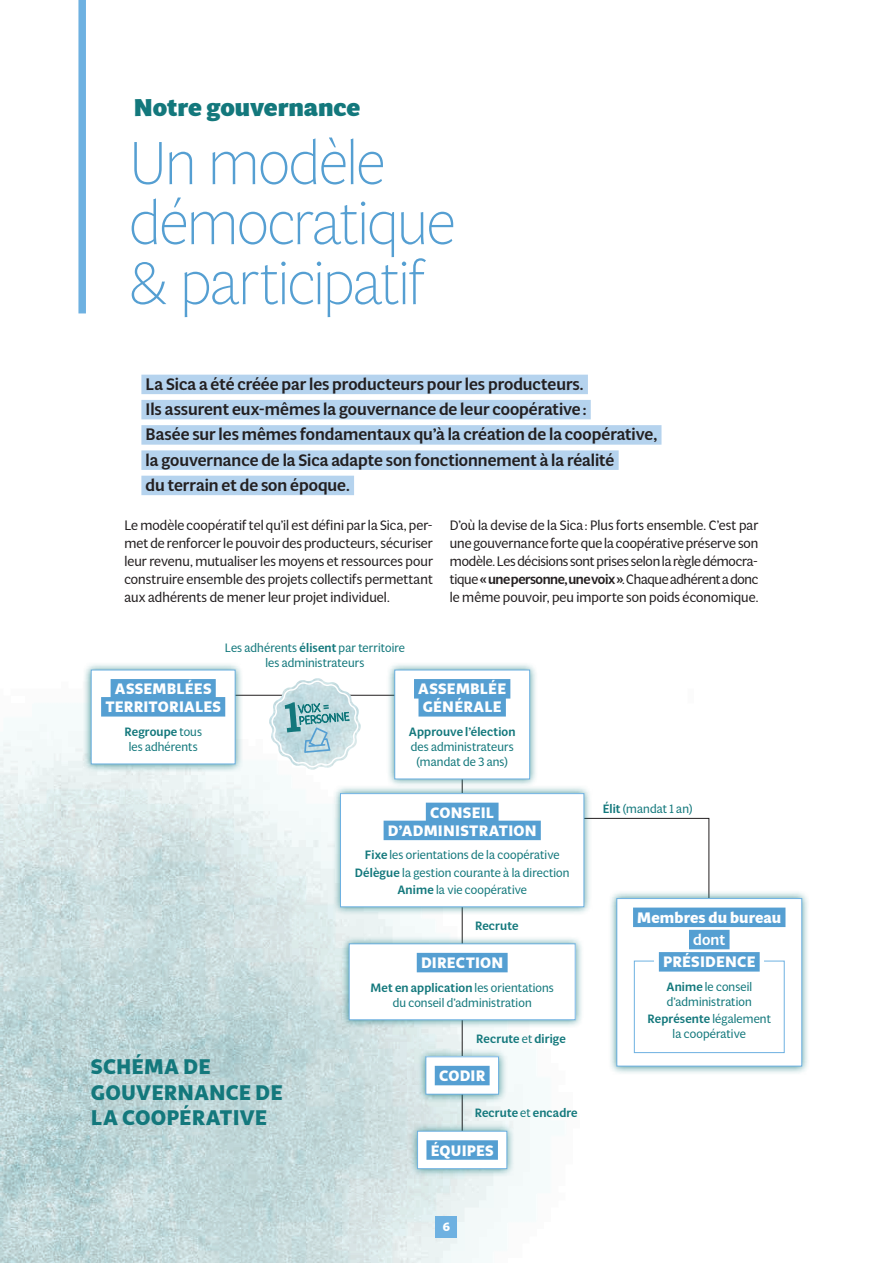
<style>
.page{position:relative;width:893px;height:1263px;background:#fff}
.page>*{position:absolute;margin:0;border:0;box-sizing:border-box;transform-origin:0 0}
.t1{font:300 60px/60px "Multi Display";letter-spacing:-.015em;color:#559fd2}
.t2{font:800 24px "Multi Display";color:#13787c}
.t3{font:700 21px/25.2px "Multi Display";letter-spacing:.005em;color:#13787c}
.t4{font:500 16.5px/25.2px "Multi Display";color:#231f20}
.t5{font:700 15px/18px "Multi Display";letter-spacing:.015em;color:#fff;text-align:center}
.t6{font:500 15px "Multi Display";color:#fff}
.t7{font:13.5px/18px "Multi Display";letter-spacing:.005em;color:#231f20;text-align:justify}
.t8{font:12px/15px "Multi Display";letter-spacing:.01em;color:#13787c;text-align:center}
.t9{font:500 12px "Multi Display";letter-spacing:.01em;color:#13787c}
.t10{font:700 12px "Multi Display";color:#fff}
.s1{font-weight:500}
.s2{font-weight:400}
</style>
<div class="page">
<img style="left:0;top:678px;width:693px;height:585px">
<div style="left:78px;top:0;width:8px;height:313px;background:#6eb1e1"></div>
<div style="left:141px;top:375px;width:447px;height:19px;background:#b5d3ee"></div>
<div style="left:141px;top:400px;width:450px;height:19px;background:#b5d3ee"></div>
<div style="left:141px;top:425px;width:520px;height:20px;background:#b5d3ee"></div>
<div style="left:141px;top:450px;width:478px;height:20px;background:#b5d3ee"></div>
<div style="left:141px;top:476px;width:213px;height:19px;background:#b5d3ee"></div>
<hr style="left:462px;top:764px;width:1px;height:380px;background:#231f20">
<div style="left:341px;top:935px;width:243px;height:93px;background:#13787c;opacity:.75"></div>
<div style="left:349px;top:944px;width:226px;height:76px;background:#fff"></div>
<div style="left:417px;top:953px;width:91px;height:19px;background:#559fd2"></div>
<div style="left:349px;top:943px;width:227px;height:77px;border:1px solid #6eb1e1"></div>
<div style="left:409px;top:1123px;width:106px;height:54px;background:#13787c;opacity:.75"></div>
<div style="left:418px;top:1131px;width:89px;height:38px;background:#fff"></div>
<div style="left:426px;top:1140px;width:72px;height:20px;background:#559fd2"></div>
<div style="left:417px;top:1131px;width:90px;height:38px;border:1px solid #6eb1e1"></div>
<div style="left:417px;top:1048px;width:90px;height:55px;background:#13787c;opacity:.75"></div>
<div style="left:426px;top:1057px;width:72px;height:37px;background:#fff"></div>
<div style="left:435px;top:1066px;width:55px;height:19px;background:#559fd2"></div>
<div style="left:425px;top:1056px;width:74px;height:38px;border:1px solid #6eb1e1"></div>
<svg style="left:490px;top:818px;width:220px;height:99px"></svg>
<div style="left:332px;top:785px;width:261px;height:130px;background:#13787c;opacity:.75"></div>
<div style="left:340px;top:794px;width:244px;height:113px;background:#fff"></div>
<div style="left:426px;top:803px;width:73px;height:19px;background:#559fd2"></div>
<div style="left:384px;top:821px;width:157px;height:19px;background:#559fd2"></div>
<div style="left:340px;top:793px;width:244px;height:114px;border:1px solid #6eb1e1"></div>
<hr style="left:212px;top:695px;width:204px;height:1px;background:#231f20">
<div style="left:386px;top:662px;width:152px;height:125px;background:#13787c;opacity:.75"></div>
<div style="left:395px;top:670px;width:135px;height:109px;background:#fff"></div>
<div style="left:414px;top:679px;width:96px;height:19px;background:#559fd2"></div>
<div style="left:418px;top:697px;width:88px;height:19px;background:#559fd2"></div>
<div style="left:394px;top:670px;width:136px;height:109px;border:1px solid #6eb1e1"></div>
<div style="left:608px;top:890px;width:202px;height:185px;background:#13787c;opacity:.75"></div>
<div style="left:617px;top:898px;width:185px;height:168px;background:#fff"></div>
<div style="left:633px;top:907px;width:152px;height:20px;background:#559fd2"></div>
<div style="left:689px;top:930px;width:41px;height:19px;background:#559fd2"></div>
<div style="left:659px;top:952px;width:101px;height:19px;background:#559fd2"></div>
<div style="left:616px;top:898px;width:186px;height:168px;border:1px solid #6eb1e1"></div>
<div style="left:83px;top:662px;width:161px;height:110px;background:#13787c;opacity:.75"></div>
<div style="left:91px;top:670px;width:144px;height:94px;background:#fff"></div>
<div style="left:111px;top:679px;width:105px;height:19px;background:#559fd2"></div>
<div style="left:101px;top:697px;width:124px;height:19px;background:#559fd2"></div>
<svg style="left:634px;top:960px;width:151px;height:93px"></svg>
<img style="left:273px;top:678px;width:42px;height:2px">
<svg style="left:271px;top:680px;width:88px;height:88px"></svg>
<div style="left:436px;top:1216px;width:21px;height:21px;background:#6eb1e1"></div>
<h2 class="t2" style="left:134px;top:90px;width:228px">Notre gouvernance</h2>
<h1 class="t1" style="left:130px;top:129px;width:327px">Un modèle démocratique &amp; participatif</h1>
<p class="t4" style="left:146px;top:371px;width:513px">La Sica a été créée par les producteurs pour les producteurs.<br>Ils assurent eux-mêmes la gouvernance de leur coopérative:<br>Basée sur les mêmes fondamentaux qu’à la création de la coopérative, la gouvernance de la Sica adapte son fonctionnement à la réalité<br>du terrain et de son époque.</p>
<p class="t7" style="left:124px;top:516px;width:310px">Le modèle coopératif tel qu’il est défini par la Sica, per&shy;met de renforcer le pouvoir des producteurs, sécuriser leur revenu, mutualiser les moyens et ressources pour construire ensemble des projets collectifs permettant aux adhérents de mener leur projet individuel.</p>
<p class="t7" style="left:450px;top:516px;width:310px">D’où la devise de la Sica : Plus forts ensemble. C’est par une gouvernance forte que la coopérative préserve son modèle. Les décisions sont prises selon la règle démocra&shy;tique <span class="s1">«une personne, une voix»</span>. Chaque adhérent a donc le même pouvoir, peu importe son poids économique.</p>
<p class="t8" style="left:225px;top:640px;width:182px">Les adhérents <span class="s1">élisent</span> par territoire les administrateurs</p>
<p class="t5" style="left:105px;top:680px;width:117px">ASSEMBLÉES<br>TERRITORIALES</p>
<p class="t8" style="left:124px;top:723px;width:79px"><span class="s1">Regroupe</span> tous les adhérents</p>
<h3 class="t3" style="left:91px;top:1054px;width:193px">SCHÉMA DE<br>GOUVERNANCE DE<br>LA COOPÉRATIVE</h3>
<p class="t5" style="left:418px;top:680px;width:89px;text-align:left">ASSEMBLÉE<br>GÉNÉRALE</p>
<p class="t9" style="left:409px;top:723px;width:108px">Approuve l’élection</p>
<p class="t8" style="left:411px;top:738px;width:104px">des administrateurs (mandat de 3 ans)</p>
<p class="t5" style="left:388px;top:803px;width:150px">CONSEIL<br>D’ADMINISTRATION</p>
<p class="t8" style="left:355px;top:846px;width:216px;line-height:17.1px"><span class="s1">Fixe</span> les orientations de la coopérative<br><span class="s1">Délègue</span> la gestion courante à la direction<br><span class="s1">Anime</span> la vie coopérative</p>
<p class="t9" style="left:475px;top:917px;width:45px">Recrute</p>
<p class="t5" style="left:421px;top:953px;width:84px">DIRECTION</p>
<p class="t8" style="left:371px;top:979px;width:185px"><span class="s1">Met en application</span> les orientations du conseil d’administration</p>
<p class="t9" style="left:476px;top:1030px;width:91px">Recrute <span class="s2">et</span> dirige</p>
<p class="t5" style="left:439px;top:1066px;width:48px">CODIR</p>
<p class="t9" style="left:475px;top:1104px;width:104px">Recrute <span class="s2">et</span> encadre</p>
<p class="t5" style="left:431px;top:1141px;width:64px">ÉQUIPES</p>
<p class="t10" style="left:443px;top:1219px;width:9px">6</p>
<p class="t8" style="left:603px;top:800px;width:91px"><span class="s1">Élit</span> (mandat 1 an)</p>
<p class="t5" style="left:637px;top:908px;width:145px">Membres du bureau</p>
<p class="t6" style="left:693px;top:929px;width:34px">dont</p>
<p class="t5" style="left:663px;top:953px;width:94px">PRÉSIDENCE</p>
<p class="t8" style="left:666px;top:978px;width:87px;text-align:left"><span class="s1">Anime</span> le conseil d’administration</p>
<p class="t8" style="left:648px;top:1010px;width:125px"><span class="s1">Représente</span> légalement la coopérative</p>
</div>
